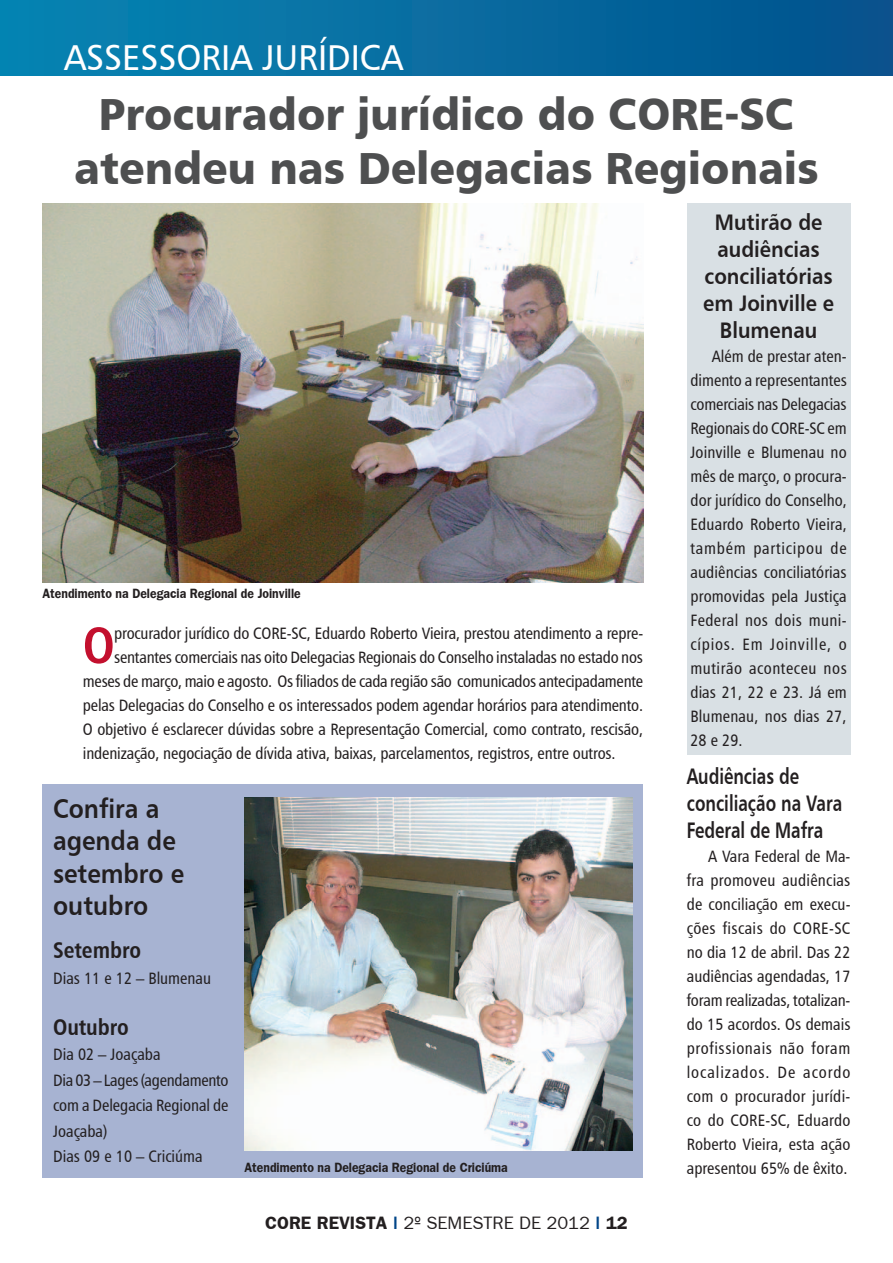
<style>
.page{position:relative;width:893px;height:1263px;background:#fff}
.page>*{position:absolute;margin:0;border:0;box-sizing:border-box;transform-origin:0 0}
.t1{font:51.15px "Humanist 777 BT Bold Condensed B";color:#c3102e}
.t2{font:45px/54px "Humanist 777 BT Black B";color:#4e4f50;text-align:center;scale:.95 1}
.t3{font:36px "Humanist 777 BT Roman B";color:#fff;scale:.95 1}
.t4{font:27px/32.4px "Humanist 777 BT Bold B";color:#231f20;scale:.9 1}
.t5{font:22.5px/27px "Humanist 777 BT Bold B";color:#231f20;text-align:center;scale:.9 1}
.t6{font:22.5px/27px "Humanist 777 BT Bold B";color:#231f20;scale:.75 1}
.t7{font:22.5px "Humanist 777 BT Bold Condensed B";color:#231f20}
.t8{font:18px "Frankfurt Gothic Plain";color:#231f20}
.t9{font:16.5px/24px "Humanist 777 BT Roman Condensed B";letter-spacing:-.01em;color:#231f20;text-align:justify}
.t10{font:700 13.5px "Frankfurt Gothic";color:#231f20;scale:.9 1}
.s1{font-family:"Frankfurt Gothic";font-weight:700}
.s2{font-family:"Frankfurt Gothic";font-weight:700;color:#014588}
</style>
<div class="page">
<div style="left:687px;top:203px;width:163px;height:552px;background:#d9e0e4"></div>
<div style="left:43px;top:784px;width:600px;height:394px;background:#a7b3d2"></div>
<div style="left:0;top:0;width:893px;height:75px;background:linear-gradient(to right,#0886b3,#04528d)"></div>
<img style="left:43px;top:203px;width:600px;height:380px">
<img style="left:244px;top:797px;width:388px;height:354px">
<h3 class="t3" style="left:64px;top:35px;width:359px">ASSESSORIA JURÍDICA</h3>
<h2 class="t2" style="left:74px;top:86px;width:785px">Procurador jurídico do CORE-SC atendeu nas Delegacias Regionais</h2>
<p class="t10" style="left:43px;top:586px;width:288px">Atendimento na Delegacia Regional de Joinville</p>
<h1 class="t1" style="left:83px;top:613px;width:33px">O</h1>
<p class="t9" style="left:114px;top:621px;width:530px">procurador jurídico do CORE-SC, Eduardo Roberto Vieira, prestou atendimento a repre-</p>
<p class="t9" style="left:114px;top:645px;width:530px">sentantes comerciais nas oito Delegacias Regionais do Conselho instaladas no estado nos</p>
<p class="t9" style="left:83px;top:669px;width:562px">meses de março, maio e agosto. Os filiados de cada região são comunicados antecipadamente</p>
<p class="t9" style="left:83px;top:693px;width:562px">pelas Delegacias do Conselho e os interessados podem agendar horários para atendimento.</p>
<p class="t9" style="left:83px;top:717px;width:562px">O objetivo é esclarecer dúvidas sobre a Representação Comercial, como contrato, rescisão,</p>
<p class="t9" style="left:83px;top:741px;width:534px">indenização, negociação de dívida ativa, baixas, parcelamentos, registros, entre outros.</p>
<h3 class="t4" style="left:53px;top:792px;width:147px">Confira a agenda de setembro e outubro</h3>
<h3 class="t7" style="left:53px;top:936px;width:90px">Setembro</h3>
<p class="t9" style="left:53px;top:965px;width:160px">Dias 11 e 12 – Blumenau</p>
<h3 class="t7" style="left:53px;top:1012px;width:77px">Outubro</h3>
<p class="t9" style="left:53px;top:1041px;width:177px;line-height:25.5px;text-align:left">Dia 02 – Joaçaba<br>Dia 03 – Lages (agendamento com a Delegacia Regional de<br>Joaçaba)<br>Dias 09 e 10 – Criciúma</p>
<p class="t10" style="left:244px;top:1159px;width:294px">Atendimento na Delegacia Regional de Criciúma</p>
<p class="t8" style="left:265px;top:1212px;width:364px"><span class="s1">CORE REVISTA</span> <span class="s2">|</span> 2º SEMESTRE DE 2012 <span class="s2">|</span> <span class="s1">12</span></p>
<h3 class="t5" style="left:703px;top:208px;width:147px">Mutirão de audiências conciliatórias em Joinville e<br>Blumenau</h3>
<p class="t9" style="left:690px;top:344px;width:158px;text-indent:21px">Além de prestar aten&shy;dimento a representantes comerciais nas Delegacias Regionais do CORE-SC em Joinville e Blumenau no mês de março, o procura&shy;dor jurídico do Conselho, Eduardo Roberto Vieira, também participou de audiências conciliatórias promovidas pela Justiça Federal nos dois muni&shy;cípios. Em Joinville, o mutirão aconteceu nos dias 21, 22 e 23. Já em Blumenau, nos dias 27, 28 e 29.</p>
<h3 class="t6" style="left:687px;top:762px;width:209px">Audiências de conciliação na Vara<br>Federal de Mafra</h3>
<p class="t9" style="left:687px;top:844px;width:165px;text-indent:21px">A Vara Federal de Ma&shy;fra promoveu audiências de conciliação em execu&shy;ções fiscais do CORE-SC no dia 12 de abril. Das 22 audiências agendadas, 17 foram realizadas, totalizan&shy;do 15 acordos. Os demais profissionais não foram localizados. De acordo com o procurador jurídi&shy;co do CORE-SC, Eduardo Roberto Vieira, esta ação apresentou 65% de êxito.</p>
</div>
